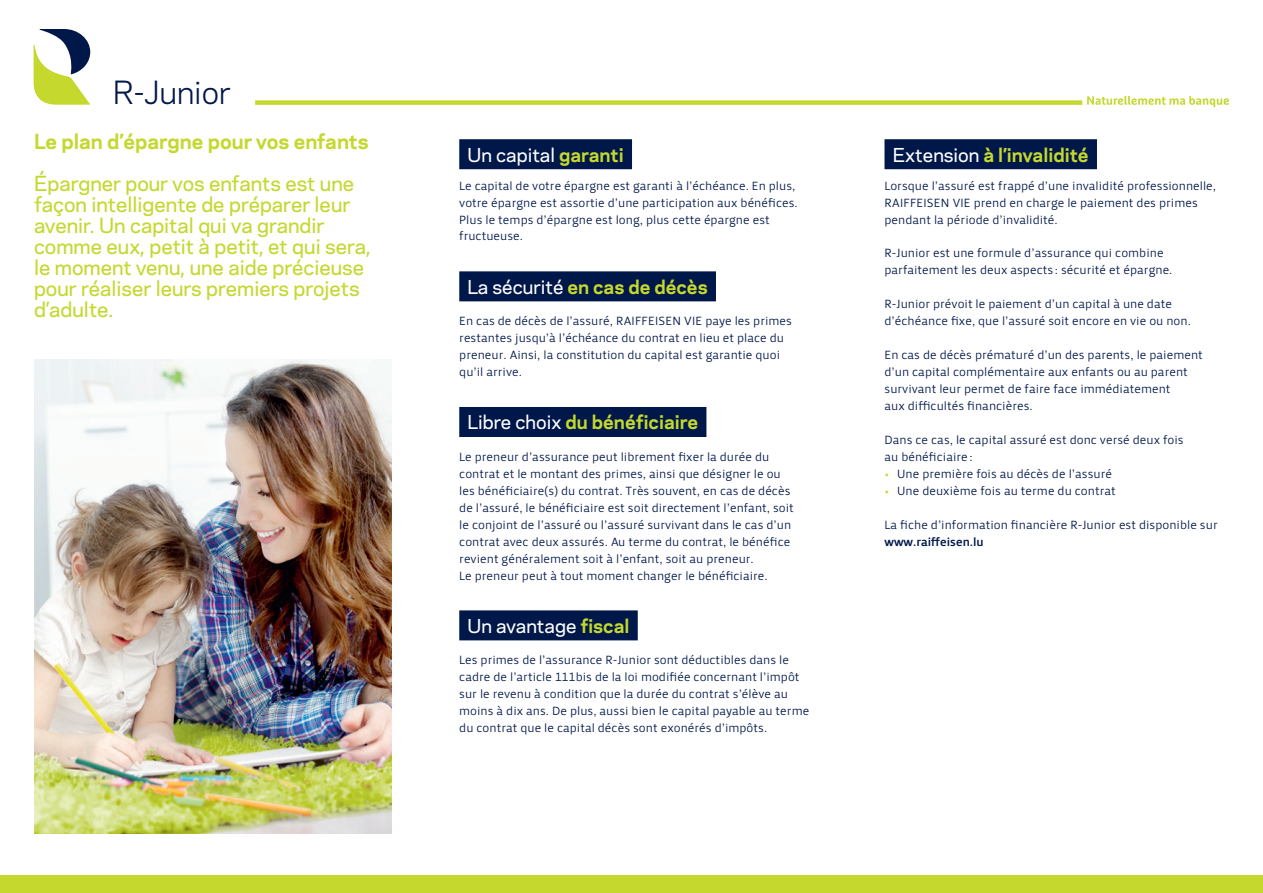
<style>
.page{position:relative;width:1263px;height:893px;background:#fff}
.page>*{position:absolute;margin:0;border:0;box-sizing:border-box;transform-origin:0 0}
.t1{font:30px "Galaxie Polaris";color:#00174a}
.t2{font:500 19.5px/21px "Galaxie Polaris";color:#c4d82d}
.t3{font:700 19.5px "Galaxie Polaris";color:#c4d82d}
.t4{font:700 18px "Galaxie Polaris";color:#c4d82d}
.t5{font:500 18px "Galaxie Polaris";color:#fff}
.t6{font:12.3px/17px "Priva One Pro";color:#00174a}
.t7{font:12.3px "Priva Three Pro";color:#00174a}
.s1{font-weight:700;color:#c4d82d}
.s2{font-weight:500;color:#fff}
.s3{color:#c4d82d}
</style>
<div class="page">
<div style="left:0;top:876px;width:1263px;height:17px;background:#c4d82d"></div>
<div style="left:459px;top:139px;width:173px;height:30px;background:#00174a"></div>
<div style="left:459px;top:271px;width:257px;height:30px;background:#00174a"></div>
<div style="left:459px;top:407px;width:247px;height:30px;background:#00174a"></div>
<div style="left:459px;top:610px;width:179px;height:30px;background:#00174a"></div>
<div style="left:884px;top:139px;width:213px;height:30px;background:#00174a"></div>
<img style="left:34px;top:359px;width:357px;height:475px">
<div style="left:255px;top:100px;width:827px;height:5px;background:#c4d82d"></div>
<svg style="left:34px;top:29px;width:56px;height:76px"></svg>
<svg style="left:1087px;top:96px;width:142px;height:11px"></svg>
<h1 class="t1" style="left:113px;top:70px;width:120px">R-Junior</h1>
<h2 class="t3" style="left:34px;top:126px;width:336px">Le plan d’épargne pour vos enfants</h2>
<h2 class="t2" style="left:34px;top:171px;width:338px">Épargner pour vos enfants est une façon intelligente de préparer leur avenir. Un capital qui va grandir comme eux, petit à petit, et qui sera, le moment venu, une aide précieuse pour réaliser leurs premiers projets d’adulte.</h2>
<h3 class="t5" style="left:467px;top:141px;width:158px">Un capital <span class="s1">garanti</span></h3>
<p class="t6" style="left:459px;top:177px;width:340px">Le capital de votre épargne est garanti à l’échéance. En plus, votre épargne est assortie d’une participation aux bénéfices.<br>Plus le temps d’épargne est long, plus cette épargne est fructueuse.</p>
<h3 class="t4" style="left:467px;top:273px;width:242px"><span class="s2">La sécurité</span> en cas de décès</h3>
<p class="t6" style="left:459px;top:313px;width:334px">En cas de décès de l’assuré, Raiffe ise n Vie paye les primes restantes jusqu’à l’échéance du contrat en lieu et place du preneur. Ainsi, la constitution du capital est garantie quoi qu’il arrive.</p>
<h3 class="t4" style="left:467px;top:409px;width:232px"><span class="s2">Libre choix</span> du bénéficiaire</h3>
<p class="t6" style="left:459px;top:448px;width:336px">Le preneur d’assurance peut librement fixer la durée du contrat et le montant des primes, ainsi que désigner le ou les bénéficiaire(s) du contrat. Très souvent, en cas de décès de l’assuré, le bénéficiaire est soit directement l’enfant, soit le conjoint de l’assuré ou l’assuré survivant dans le cas d’un contrat avec deux assurés. Au terme du contrat, le bénéfice revient généralement soit à l’enfant, soit au preneur.<br>Le preneur peut à tout moment changer le bénéficiaire.</p>
<h3 class="t5" style="left:467px;top:612px;width:163px">Un avantage <span class="s1">fiscal</span></h3>
<p class="t6" style="left:459px;top:652px;width:352px">Les primes de l’assurance R-Junior sont déductibles dans le cadre de l’article 111bis de la loi modifiée concernant l’impôt sur le revenu à condition que la durée du contrat s’élève au moins à dix ans. De plus, aussi bien le capital payable au terme du contrat que le capital décès sont exonérés d’impôts.</p>
<h3 class="t4" style="left:893px;top:141px;width:197px"><span class="s2">Extension</span> à l’invalidité</h3>
<p class="t6" style="left:884px;top:177px;width:333px">Lorsque l’assuré est frappé d’une invalidité professionnelle,<br>Raiffe ise n Vie prend en charge le paiement des primes pendant la période d’invalidité.</p>
<p class="t6" style="left:884px;top:245px;width:290px">R-Junior est une formule d’assurance qui combine parfaitement les deux aspects : sécurité et épargne.</p>
<p class="t6" style="left:884px;top:296px;width:308px">R-Junior prévoit le paiement d’un capital à une date d’échéance fixe, que l’assuré soit encore en vie ou non.</p>
<p class="t6" style="left:884px;top:346px;width:320px">En cas de décès prématuré d’un des parents, le paiement d’un capital complémentaire aux enfants ou au parent survivant leur permet de faire face immédiatement<br>aux difficultés financières.</p>
<p class="t6" style="left:884px;top:431px;width:301px">Dans ce cas, le capital assuré est donc versé deux fois au bénéficiaire:</p>
<p class="t6" style="left:884px;top:465px;width:229px"><span class="s3">•</span> Une première fois au décès de l’assuré</p>
<p class="t6" style="left:884px;top:482px;width:233px"><span class="s3">•</span> Une deuxième fois au terme du contrat</p>
<p class="t6" style="left:884px;top:516px;width:335px">La fiche d’information financière R-Junior est disponible sur</p>
<p class="t7" style="left:884px;top:534px;width:101px">www.raiffeisen.lu</p>
</div>
